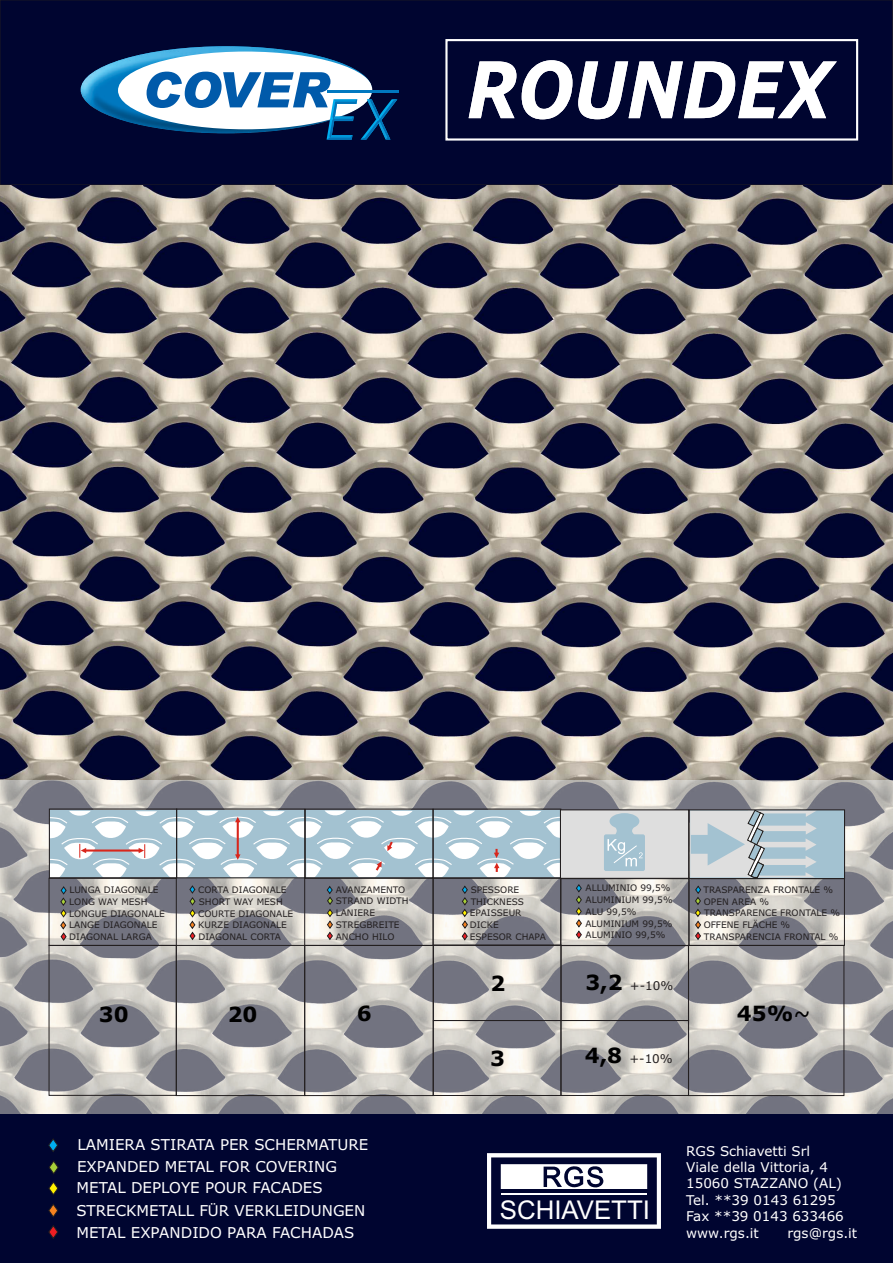
<style>
.page{position:relative;width:893px;height:1263px;background:#fff}
.page>*{position:absolute;margin:0;border:0;box-sizing:border-box;transform-origin:0 0}
.t1{font:25.8px "Arial";color:#fff}
.t2{font:700 21px "Verdana";color:#000}
.t3{font:15px/21.9px "Verdana";color:#fff}
.t4{font:13.5px/16.4px "Verdana";color:#fff}
.t5{font:12px "Verdana";color:#231f20}
.t6{font:9px/11.6px "Verdana";color:#231f20}
.s1{font-weight:700;font-size:21px;color:#000}
.s2{font-weight:400}
.s3{font-family:"Arial"}
</style>
<div class="page">
<div style="left:0;top:0;width:893px;height:185px;background:#000530"></div>
<img style="left:88px;top:118px;width:30px;height:15px">
<img style="left:81px;top:46px;width:291px;height:72px">
<svg style="left:118px;top:52px;width:279px;height:88px"></svg>
<hr style="left:328px;top:90px;width:71px;height:2px;background:#0078c0">
<svg style="left:469px;top:61px;width:47px;height:57px"></svg>
<svg style="left:522px;top:60px;width:50px;height:59px"></svg>
<svg style="left:578px;top:61px;width:259px;height:58px"></svg>
<div style="left:445px;top:39px;width:413px;height:102px;border:2px solid #fff"></div>
<div style="left:0;top:1114px;width:893px;height:149px;background:#000530"></div>
<svg style="left:49px;top:1160px;width:10px;height:14px"></svg>
<svg style="left:49px;top:1181px;width:9px;height:14px"></svg>
<svg style="left:48px;top:1204px;width:10px;height:13px"></svg>
<svg style="left:48px;top:1225px;width:10px;height:14px"></svg>
<svg style="left:487px;top:1153px;width:174px;height:76px"></svg>
<svg style="left:48px;top:1138px;width:10px;height:14px"></svg>
<img style="left:0;top:185px;width:893px;height:595px">
<img style="left:0;top:780px;width:893px;height:333px">
<svg style="left:48px;top:810px;width:511px;height:68px"></svg>
<div style="left:305px;top:808px;width:129px;height:70px;border:1px solid #231f20"></div>
<div style="left:433px;top:808px;width:128px;height:70px;border:1px solid #231f20"></div>
<div style="left:176px;top:808px;width:129px;height:70px;border:1px solid #231f20"></div>
<div style="left:49px;top:808px;width:128px;height:70px;border:1px solid #231f20"></div>
<div style="left:688px;top:945px;width:156px;height:151px;border:1px solid #231f20"></div>
<div style="left:305px;top:945px;width:128px;height:151px;border:1px solid #231f20"></div>
<div style="left:176px;top:945px;width:129px;height:151px;border:1px solid #231f20"></div>
<div style="left:49px;top:945px;width:127px;height:150px;border:1px solid #231f20"></div>
<div style="left:561px;top:811px;width:128px;height:67px;background:#dedede"></div>
<svg style="left:60px;top:886px;width:6px;height:55px"></svg>
<svg style="left:190px;top:885px;width:5px;height:55px"></svg>
<svg style="left:695px;top:886px;width:6px;height:54px"></svg>
<div style="left:561px;top:878px;width:128px;height:67px;border:1px solid #231f20"></div>
<div style="left:689px;top:878px;width:156px;height:67px;border:1px solid #231f20"></div>
<div style="left:433px;top:878px;width:128px;height:68px;border:1px solid #231f20"></div>
<div style="left:305px;top:878px;width:128px;height:67px;border:1px solid #231f20"></div>
<div style="left:49px;top:878px;width:127px;height:67px;border:1px solid #231f20"></div>
<svg style="left:462px;top:886px;width:6px;height:55px"></svg>
<div style="left:560px;top:809px;width:129px;height:70px;border:1px solid #231f20"></div>
<div style="left:690px;top:810px;width:154px;height:67px;background:#a3c2d1"></div>
<svg style="left:690px;top:811px;width:127px;height:66px"></svg>
<svg style="left:576px;top:884px;width:6px;height:55px"></svg>
<svg style="left:327px;top:886px;width:6px;height:54px"></svg>
<div style="left:688px;top:809px;width:157px;height:70px;border:1px solid #231f20"></div>
<svg style="left:604px;top:813px;width:41px;height:58px"></svg>
<div style="left:433px;top:945px;width:128px;height:76px;border:1px solid #231f20"></div>
<div style="left:433px;top:1020px;width:128px;height:76px;border:1px solid #231f20"></div>
<div style="left:561px;top:1020px;width:128px;height:75px;border:1px solid #231f20"></div>
<div style="left:561px;top:945px;width:128px;height:76px;border:1px solid #231f20"></div>
<p class="t6" style="left:470px;top:885px;width:78px">SPESSORE<br>THICKNESS<br>EPAISSEUR<br>DICKE<br>ESPESOR CHAPA</p>
<p class="t6" style="left:585px;top:883px;width:89px">ALLUMINIO 99,5%<br>ALUMINIUM 99,5%<br>ALU 99,5%<br>ALUMINIUM 99,5%<br>ALUMINIO 99,5%</p>
<p class="t6" style="left:69px;top:885px;width:97px">LUNGA DIAGONALE<br>LONG WAY MESH<br>LONGUE DIAGONALE<br>LANGE DIAGONALE<br>DIAGONAL LARGA</p>
<p class="t6" style="left:198px;top:885px;width:96px">CORTA DIAGONALE<br>SHORT WAY MESH<br>COURTE DIAGONALE<br>KURZE DIAGONALE<br>DIAGONAL CORTA</p>
<p class="t6" style="left:703px;top:885px;width:138px">TRASPARENZA FRONTALE %<br>OPEN AREA %<br>TRANSPARENCE FRONTALE %<br>OFFENE FLÄCHE %<br>TRANSPARENCIA FRONTAL %</p>
<p class="t6" style="left:336px;top:885px;width:74px">AVANZAMENTO<br>STRAND WIDTH<br>LANIERE<br>STREGBREITE<br>ANCHO HILO</p>
<h2 class="t2" style="left:490px;top:974px;width:16px">2</h2>
<h3 class="t5" style="left:585px;top:981px;width:90px"><span class="s1">3,2</span> +-10%</h3>
<h2 class="t2" style="left:99px;top:1005px;width:31px">30</h2>
<h2 class="t2" style="left:228px;top:1005px;width:31px">20</h2>
<h2 class="t2" style="left:357px;top:1004px;width:16px">6</h2>
<h2 class="t2" style="left:737px;top:1005px;width:75px">45%<span class="s2">~</span></h2>
<h3 class="t3" style="left:78px;top:1135px;width:292px">LAMIERA STIRATA PER SCHERMATURE</h3>
<h2 class="t2" style="left:490px;top:1050px;width:16px">3</h2>
<h3 class="t5" style="left:585px;top:1054px;width:90px"><span class="s1">4,8</span> +-10%</h3>
<h3 class="t4" style="left:686px;top:1143px;width:126px">RGS Schiavetti Srl</h3>
<h3 class="t3" style="left:76px;top:1156px;width:290px">EXPANDED METAL FOR COVERING<br>METAL DEPLOYE POUR FACADES<br>STRECKMETALL F<span class="s3">Ü</span>R VERKLEIDUNGEN<br>METAL EXPANDIDO PARA FACHADAS</h3>
<h3 class="t4" style="left:686px;top:1160px;width:159px">Viale della Vittoria, 4<br>15060 STAZZANO (AL)<br>Tel. **39 0143 61295<br>Fax **39 0143 633466 www.rgs.it</h3>
<h1 class="t1" style="left:500px;top:1200px;width:152px">SCHIAVETTI</h1>
<h3 class="t4" style="left:787px;top:1225px;width:71px">rgs@rgs.it</h3>
</div>
